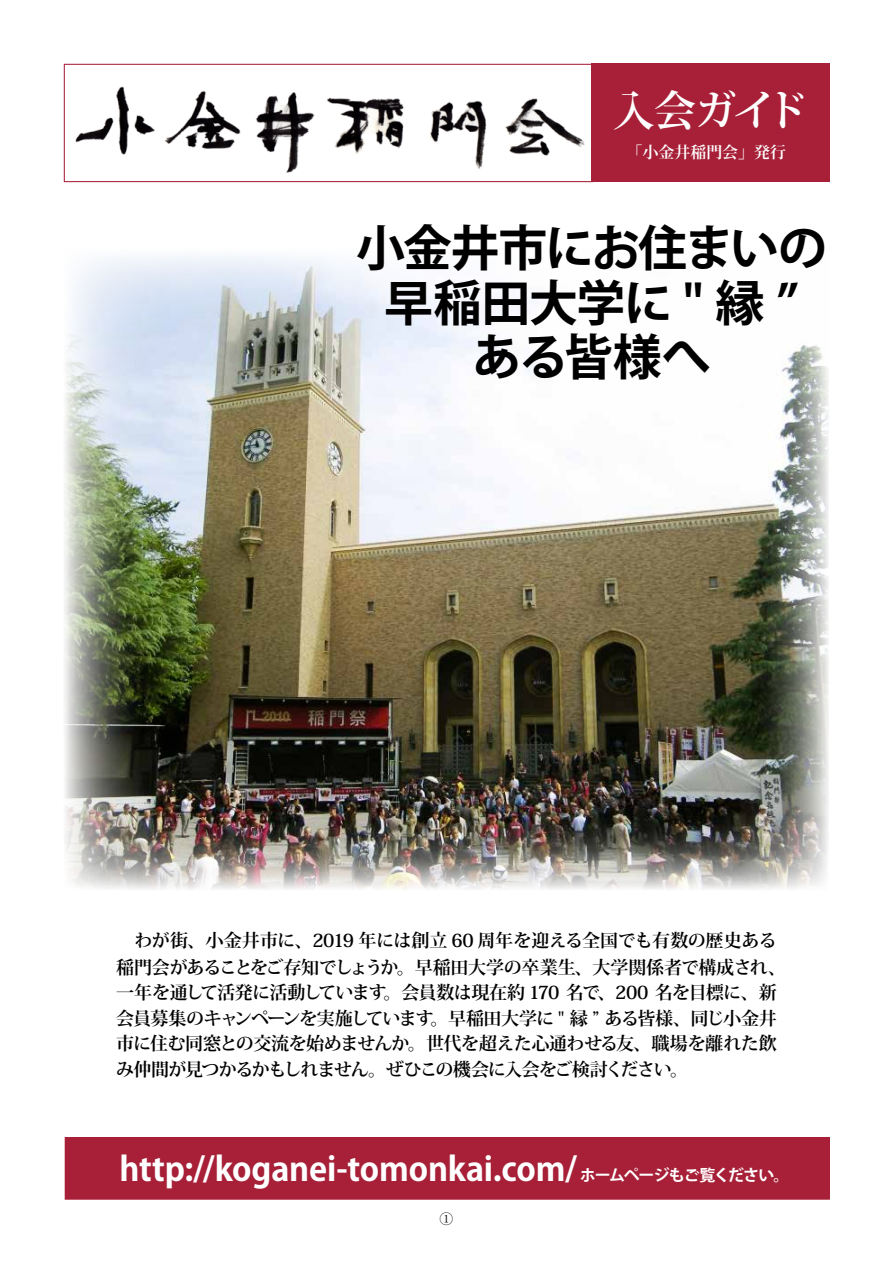
<style>
.page{position:relative;width:893px;height:1263px;background:#fff}
.page>*{position:absolute;margin:0;border:0;box-sizing:border-box;transform-origin:0 0}
.t1{font:700 48.9px/54.3px "Koz Go Pr 6 N";letter-spacing:-.035em;color:#000;text-align:center}
.t2{font:700 42.15px "Koz Min Pro";letter-spacing:-.065em;color:#fff}
.t3{font:700 33px "Koz Go Pr 6 N";letter-spacing:-.005em;color:#fff}
.t4{font:700 18px/25.8px "Koz Min Pr 6 N";letter-spacing:-.04em;color:#000}
.t5{font:700 15.9px "Koz Go Pr 6 N";letter-spacing:-.07em;color:#fff}
.t6{font:700 15.9px "Koz Min Pro";color:#fff}
.t7{font:13.8px "Koz Min Pr 6 N";color:#000}
</style>
<div class="page">
<img style="left:64px;top:256px;width:765px;height:633px">
<img style="left:75px;top:86px;width:510px;height:87px">
<div style="left:64px;top:64px;width:529px;height:118px;border:1px solid #a72038"></div>
<div style="left:591px;top:64px;width:239px;height:118px;background:#a72038"></div>
<div style="left:65px;top:1137px;width:764px;height:62px;background:#a72038"></div>
<h2 class="t2" style="left:613px;top:80px;width:197px">入会ガイド</h2>
<p class="t6" style="left:627px;top:140px;width:161px">「小金井稲門会」発行</p>
<h1 class="t1" style="left:356px;top:222px;width:472px">小金井市にお住まいの早稲田大学に " 縁 ”ある皆様へ</h1>
<p class="t4" style="left:116px;top:928px;width:671px;text-indent:18px">わが街、小金井市に、2019 年には創立 60 周年を迎える全国でも有数の歴史ある稲門会があることをご存知でしょうか。早稲田大学の卒業生、大学関係者で構成され、一年を通して活発に活動しています。会員数は現在約 170 名で、200 名を目標に、新会員募集のキャンペーンを実施しています。早稲田大学に " 縁 ” ある皆様、同じ小金井市に住む同窓との交流を始めませんか。世代を超えた心通わせる友、職場を離れた飲み仲間が見つかるかもしれません。ぜひこの機会に入会をご検討ください。</p>
<h3 class="t3" style="left:120px;top:1150px;width:657px">http://koganei-tomonkai.com/　　　　　　</h3>
<p class="t5" style="left:580px;top:1166px;width:211px">ホームページもご覧ください。</p>
<p class="t7" style="left:440px;top:1211px;width:15px">①</p>
</div>
